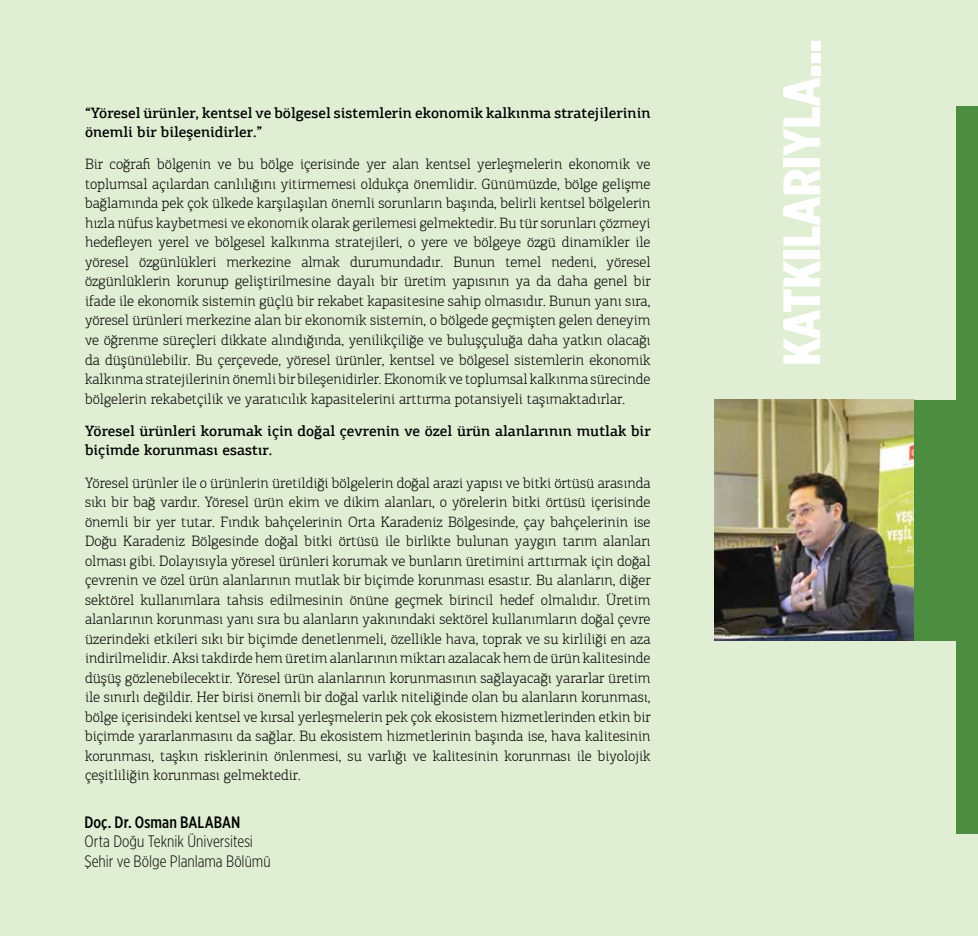
<style>
.page{position:relative;width:978px;height:936px;background:#fff}
.page>*{position:absolute;margin:0;border:0;box-sizing:border-box;transform-origin:0 0}
.t1{font:900 52.5px "Gotham X Narrow";color:#fff}
.t2{font:300 16.5px/19.8px "Gotham X Narrow";color:#000}
.t3{font:500 16.5px "Gotham X Narrow";letter-spacing:.005em;color:#000}
.t4{font:300 15px/19.5px "PF Agora Slab Pro";color:#000;text-align:justify}
.t5{font:500 15px/19.5px "PF Agora Slab Pro";color:#000}
</style>
<div class="page">
<div style="left:0;top:0;width:978px;height:935px;background:#e0efd4"></div>
<img style="left:714px;top:400px;width:200px;height:240px">
<div style="left:914px;top:400px;width:64px;height:240px;background:#4d8d40"></div>
<div style="left:957px;top:106px;width:21px;height:727px;background:#4d8d40"></div>
<p class="t5" style="left:85px;top:103px;width:567px">“Yöresel ürünler, kentsel ve bölgesel sistemlerin ekonomik kalkınma stratejilerinin önemli bir bileşenidirler.”</p>
<p class="t4" style="left:85px;top:155px;width:567px">Bir coğrafi bölgenin ve bu bölge içerisinde yer alan kentsel yerleşmelerin ekonomik ve toplumsal açılardan canlılığını yitirmemesi oldukça önemlidir. Günümüzde, bölge gelişme bağlamında pek çok ülkede karşılaşılan önemli sorunların başında, belirli kentsel bölgelerin hızla nüfus kaybetmesi ve ekonomik olarak gerilemesi gelmektedir. Bu tür sorunları çözmeyi hedefleyen yerel ve bölgesel kalkınma stratejileri, o yere ve bölgeye özgü dinamikler ile yöresel özgünlükleri merkezine almak durumundadır. Bunun temel nedeni, yöresel özgünlüklerin korunup geliştirilmesine dayalı bir üretim yapısının ya da daha genel bir ifade ile ekonomik sistemin güçlü bir rekabet kapasitesine sahip olmasıdır. Bunun yanı sıra, yöresel ürünleri merkezine alan bir ekonomik sistemin, o bölgede geçmişten gelen deneyim ve öğrenme süreçleri dikkate alındığında, yenilikçiliğe ve buluşçuluğa daha yatkın olacağı da düşünülebilir. Bu çerçevede, yöresel ürünler, kentsel ve bölgesel sistemlerin ekonomik kalkınma stratejilerinin önemli bir bileşenidirler. Ekonomik ve toplumsal kalkınma sürecinde bölgelerin rekabetçilik ve yaratıcılık kapasitelerini arttırma potansiyeli taşımaktadırlar.</p>
<p class="t5" style="left:85px;top:421px;width:567px">Yöresel ürünleri korumak için doğal çevrenin ve özel ürün alanlarının mutlak bir biçimde korunması esastır.</p>
<p class="t4" style="left:85px;top:473px;width:567px">Yöresel ürünler ile o ürünlerin üretildiği bölgelerin doğal arazi yapısı ve bitki örtüsü arasında sıkı bir bağ vardır. Yöresel ürün ekim ve dikim alanları, o yörelerin bitki örtüsü içerisinde önemli bir yer tutar. Fındık bahçelerinin Orta Karadeniz Bölgesinde, çay bahçelerinin ise Doğu Karadeniz Bölgesinde doğal bitki örtüsü ile birlikte bulunan yaygın tarım alanları olması gibi. Dolayısıyla yöresel ürünleri korumak ve bunların üretimini arttırmak için doğal çevrenin ve özel ürün alanlarının mutlak bir biçimde korunması esastır. Bu alanların, diğer sektörel kullanımlara tahsis edilmesinin önüne geçmek birincil hedef olmalıdır. Üretim alanlarının korunması yanı sıra bu alanların yakınındaki sektörel kullanımların doğal çevre üzerindeki etkileri sıkı bir biçimde denetlenmeli, özellikle hava, toprak ve su kirliliği en aza indirilmelidir. Aksi takdirde hem üretim alanlarının miktarı azalacak hem de ürün kalitesinde düşüş gözlenebilecektir. Yöresel ürün alanlarının korunmasının sağlayacağı yararlar üretim ile sınırlı değildir. Her birisi önemli bir doğal varlık niteliğinde olan bu alanların korunması, bölge içerisindeki kentsel ve kırsal yerleşmelerin pek çok ekosistem hizmetlerinden etkin bir biçimde yararlanmasını da sağlar. Bu ekosistem hizmetlerinin başında ise, hava kalitesinin korunması, taşkın risklerinin önlenmesi, su varlığı ve kalitesinin korunması ile biyolojik çeşitliliğin korunması gelmektedir.</p>
<p class="t3" style="left:84px;top:811px;width:158px">Doç. Dr. Osman BALABAN</p>
<p class="t2" style="left:84px;top:831px;width:188px">Orta Doğu Teknik Üniversitesi<br>Şehir ve Bölge Planlama Bölümü</p>
<h1 class="t1" style="left:769px;top:366px;width:328px;rotate:-90deg">KATKILARIYLA...</h1>
</div>
